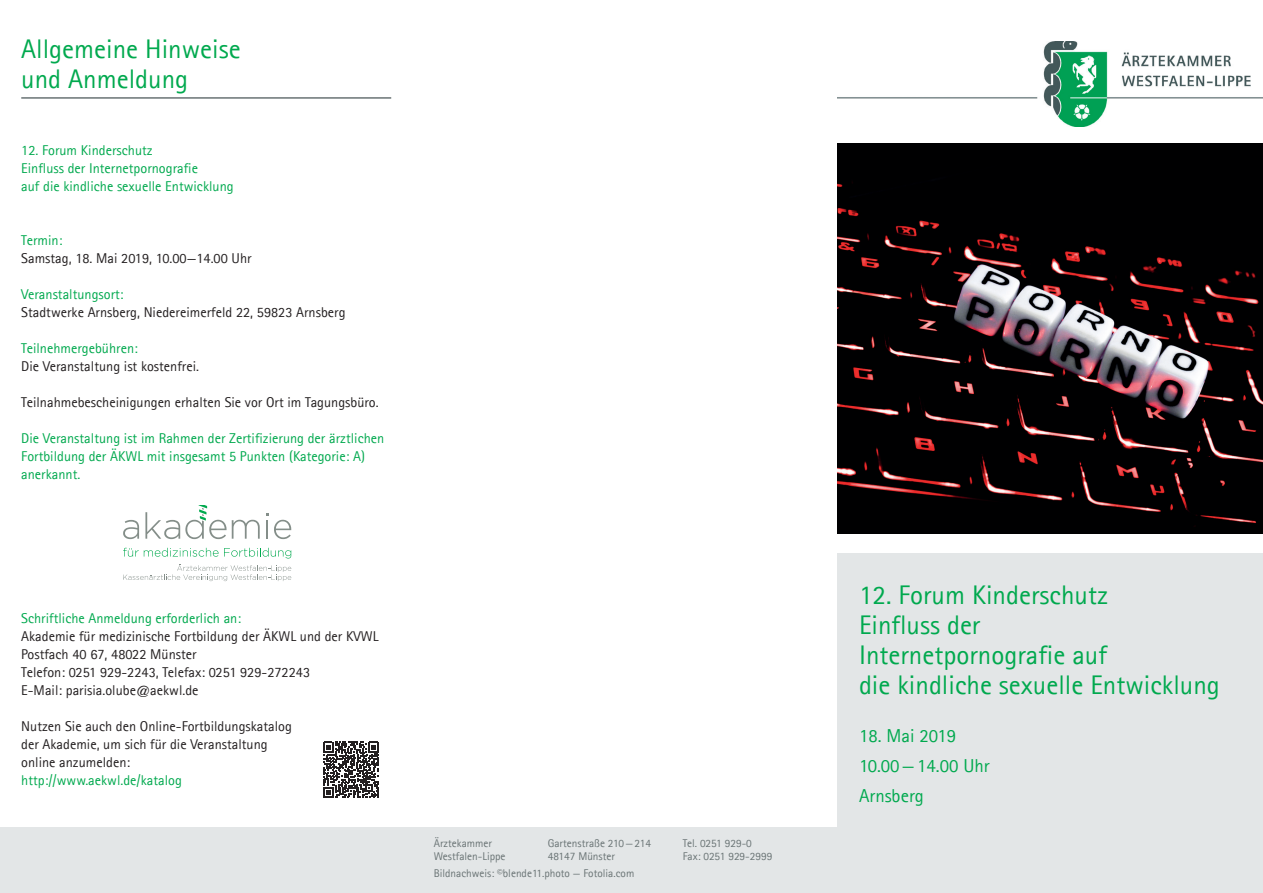
<style>
.page{position:relative;width:1263px;height:893px;background:#fff}
.page>*{position:absolute;margin:0;border:0;box-sizing:border-box;transform-origin:0 0}
.Laufschrift{font:27px "Agfa Rotis Sans Serif";color:#00a94e}
.Laufschrift-2{font:18.75px "Agfa Rotis Sans Serif";color:#00a94e}
.Laufschrift-3{font:14.25px/18px "Agfa Rotis Sans Serif";color:#231f20}
.Laufschrift-4{font:14.25px/18px "Agfa Rotis Sans Serif";color:#00a94e}
.t1{font:11.25px "Agfa Rotis Sans Serif";color:#697374}
</style>
<div class="page">
<svg style="left:123px;top:564px;width:168px;height:17px"></svg>
<svg style="left:123px;top:548px;width:168px;height:10px"></svg>
<svg style="left:274px;top:520px;width:17px;height:19px"></svg>
<svg style="left:123px;top:520px;width:16px;height:19px"></svg>
<svg style="left:266px;top:513px;width:2px;height:26px"></svg>
<svg style="left:145px;top:505px;width:115px;height:34px"></svg>
<div style="left:0;top:827px;width:906px;height:66px;background:#e3e6e7"></div>
<div style="left:837px;top:554px;width:426px;height:339px;background:#e3e6e7"></div>
<hr style="left:21px;top:97px;width:370px;height:2px;background:#697374">
<img style="left:837px;top:41px;width:426px;height:86px">
<svg style="left:323px;top:742px;width:56px;height:56px"></svg>
<img style="left:837px;top:144px;width:426px;height:390px">
<p class="Laufschrift" style="left:21px;top:33px;width:221px">Allgemeine Hinweise</p>
<p class="Laufschrift" style="left:21px;top:63px;width:168px">und Anmeldung</p>
<p class="Laufschrift-4" style="left:21px;top:141px;width:133px">12. Forum Kinderschutz</p>
<p class="Laufschrift-4" style="left:21px;top:159px;width:178px">Einfluss der Internetpornografie</p>
<p class="Laufschrift-4" style="left:21px;top:177px;width:214px">auf die kindliche sexuelle Entwicklung</p>
<p class="Laufschrift-4" style="left:21px;top:231px;width:43px">Termin:</p>
<p class="Laufschrift-3" style="left:21px;top:249px;width:232px">Samstag, 18. Mai 2019, 10.00—14.00 Uhr</p>
<p class="Laufschrift-4" style="left:21px;top:285px;width:104px">Veranstaltungsort:</p>
<p class="Laufschrift-3" style="left:21px;top:303px;width:326px">Stadtwerke Arnsberg, Niedereimerfeld 22, 59823 Arnsberg</p>
<p class="Laufschrift-4" style="left:21px;top:339px;width:118px">Teilnehmergebühren:</p>
<p class="Laufschrift-3" style="left:21px;top:357px;width:179px">Die Veranstaltung ist kostenfrei.</p>
<p class="Laufschrift-3" style="left:21px;top:393px;width:359px">Teilnahmebescheinigungen erhalten Sie vor Ort im Tagungsbüro.</p>
<p class="Laufschrift-4" style="left:21px;top:429px;width:365px">Die Veranstaltung ist im Rahmen der Zertifizierung der ärztlichen<br>Fortbildung der ÄKWL mit insgesamt 5 Punkten (Kategorie: A)</p>
<p class="Laufschrift-4" style="left:21px;top:465px;width:61px">anerkannt.</p>
<p class="Laufschrift-4" style="left:21px;top:609px;width:221px">Schriftliche Anmeldung erforderlich an:</p>
<p class="Laufschrift-3" style="left:21px;top:627px;width:359px">Akademie für medizinische Fortbildung der ÄKWL und der KVWL</p>
<p class="Laufschrift-3" style="left:21px;top:645px;width:177px">Postfach 40 67, 48022 Münster</p>
<p class="Laufschrift-3" style="left:21px;top:663px;width:290px">Telefon: 0251 929-2243, Telefax: 0251 929-272243</p>
<p class="Laufschrift-3" style="left:21px;top:681px;width:179px">E-Mail: parisia.olube@aekwl.de</p>
<p class="Laufschrift-3" style="left:21px;top:717px;width:272px">Nutzen Sie auch den Online-Fortbildungskatalog der Akademie, um sich für die Veranstaltung online anzumelden:</p>
<p class="Laufschrift-4" style="left:21px;top:771px;width:162px">http://www.aekwl.de/katalog</p>
<p class="t1" style="left:434px;top:836px;width:60px">Ärztekammer</p>
<p class="t1" style="left:548px;top:836px;width:105px">Gartenstraße 210—214</p>
<p class="t1" style="left:683px;top:836px;width:71px">Tel. 0251 929-0</p>
<p class="t1" style="left:434px;top:850px;width:73px">Westfalen-Lippe</p>
<p class="t1" style="left:548px;top:850px;width:69px">48147 Münster</p>
<p class="t1" style="left:683px;top:850px;width:91px">Fax: 0251 929-2999</p>
<p class="t1" style="left:434px;top:866px;width:202px">Bildnachweis: ©blende11.photo — Fotolia.com</p>
<p class="Laufschrift" style="left:859px;top:578px;width:250px">12. Forum Kinderschutz</p>
<p class="Laufschrift" style="left:859px;top:608px;width:123px">Einfluss der</p>
<p class="Laufschrift" style="left:859px;top:638px;width:249px">Internetpornografie auf</p>
<p class="Laufschrift" style="left:859px;top:668px;width:362px">die kindliche sexuelle Entwicklung</p>
<p class="Laufschrift-2" style="left:859px;top:724px;width:99px">18. Mai 2019</p>
<p class="Laufschrift-2" style="left:859px;top:754px;width:132px">10.00—14.00 Uhr</p>
<p class="Laufschrift-2" style="left:859px;top:784px;width:66px">Arnsberg</p>
</div>
